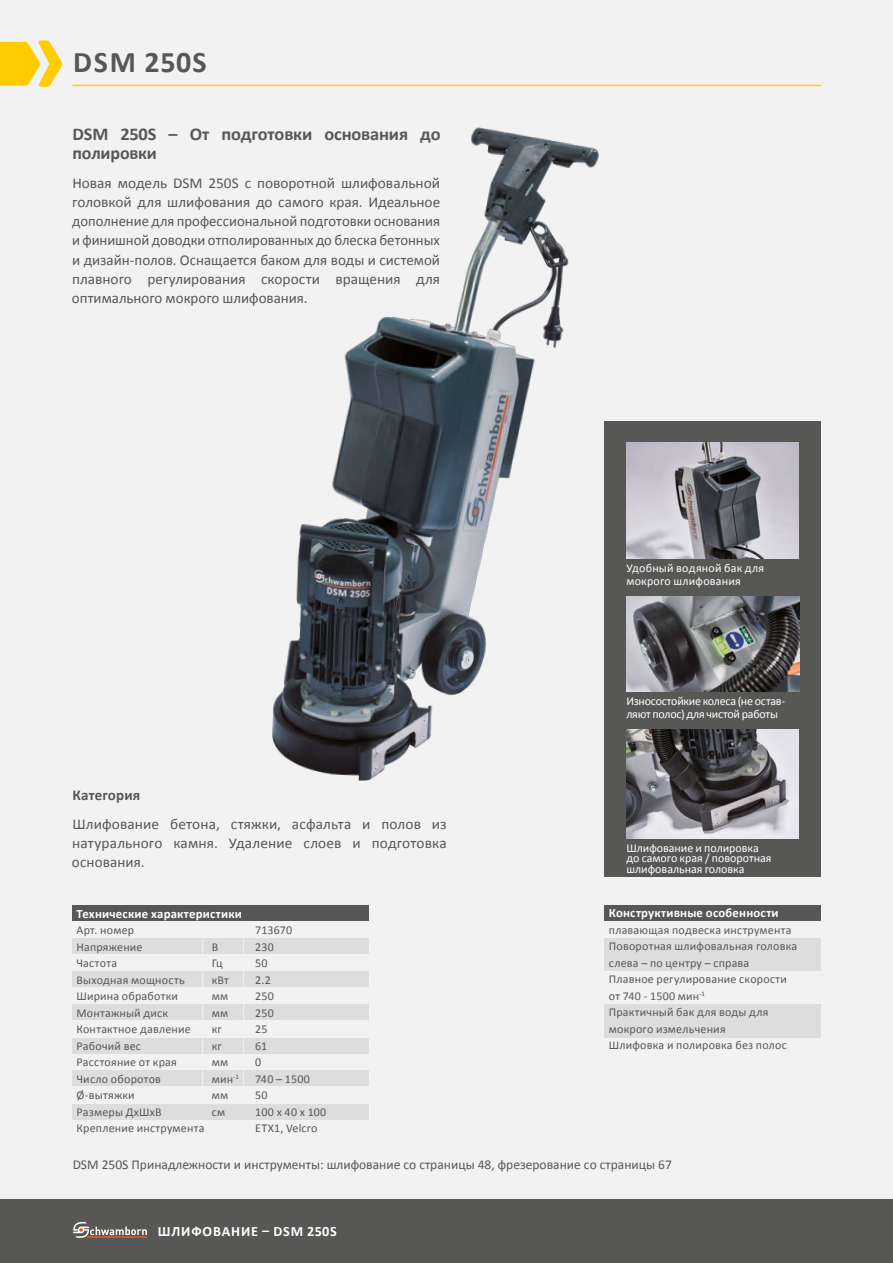
<style>
.page{position:relative;width:893px;height:1263px;background:#fff}
.page>*{position:absolute;margin:0;border:0;box-sizing:border-box;transform-origin:0 0}
.t1{font:700 30px "Calibri";letter-spacing:.04em;color:#575756}
.t2{font:700 18px/19.2px "Calibri";letter-spacing:-.01em;color:#575756}
.t3{font:15px/19.2px "Calibri";letter-spacing:.005em;color:#575756;text-align:justify}
.t4{font:700 15px "Calibri";letter-spacing:.01em;color:#575756}
.t5{font:700 14.25px "Calibri";letter-spacing:.06em;color:#fff}
.t6{font:13.5px "Calibri";color:#575756}
.t7{font:700 12.75px "Calibri";letter-spacing:.015em;color:#fff}
.t8{font:12px/16.5px "Calibri";letter-spacing:.015em;color:#575756}
.t9{font:12px/10.5px "Calibri";letter-spacing:-.005em;color:#fff}
.t10{font:12px/13.5px "Calibri";letter-spacing:.02em;color:#fff}
</style>
<div class="page">
<div style="left:0;top:0;width:893px;height:1199px;background:#f2f2f2"></div>
<div style="left:0;top:1199px;width:893px;height:64px;background:#575756"></div>
<svg style="left:73px;top:1222px;width:74px;height:16px"></svg>
<div style="left:605px;top:421px;width:216px;height:456px;background:#575756"></div>
<div style="left:604px;top:905px;width:217px;height:16px;background:#575756"></div>
<div style="left:604px;top:938px;width:217px;height:33px;background:#ddd"></div>
<div style="left:604px;top:1004px;width:217px;height:34px;background:#ddd"></div>
<div style="left:72px;top:938px;width:297px;height:16px;background:#ddd"></div>
<div style="left:72px;top:971px;width:297px;height:16px;background:#ddd"></div>
<div style="left:72px;top:1004px;width:297px;height:16px;background:#ddd"></div>
<div style="left:72px;top:1038px;width:297px;height:16px;background:#ddd"></div>
<div style="left:72px;top:1070px;width:297px;height:16px;background:#ddd"></div>
<div style="left:72px;top:1104px;width:297px;height:16px;background:#ddd"></div>
<hr style="left:202px;top:938px;width:1px;height:148px;background:#f2f2f2">
<hr style="left:243px;top:938px;width:1px;height:148px;background:#f2f2f2">
<div style="left:72px;top:905px;width:297px;height:16px;background:#575756"></div>
<img style="left:626px;top:442px;width:173px;height:116px">
<img style="left:626px;top:597px;width:174px;height:94px">
<img style="left:626px;top:730px;width:173px;height:108px">
<img style="left:272px;top:127px;width:333px;height:653px">
<svg style="left:0;top:40px;width:62px;height:47px"></svg>
<hr style="left:73px;top:85px;width:748px;height:1px;background:#fc0">
<h1 class="t1" style="left:73px;top:43px;width:135px">DSM 250S</h1>
<h2 class="t2" style="left:72px;top:125px;width:370px">DSM 250S – От подготовки основания до полировки</h2>
<p class="t3" style="left:72px;top:173px;width:370px">Новая модель DSM 250S с поворотной шлифовальной головкой для шлифования до самого края. Идеальное дополнение для профессиональной подготовки основания и финишной доводки отполированных до блеска бетонных и дизайн-полов. Оснащается баком для воды и системой плавного регулирования скорости вращения для оптимального мокрого шлифования.</p>
<p class="t4" style="left:73px;top:786px;width:69px">Категория</p>
<p class="t3" style="left:72px;top:814px;width:376px">Шлифование бетона, стяжки, асфальта и полов из натурального камня. Удаление слоев и подготовка основания.</p>
<p class="t7" style="left:77px;top:905px;width:167px">Технические характеристики</p>
<p class="t8" style="left:77px;top:922px;width:59px">Арт. номер</p>
<p class="t8" style="left:255px;top:922px;width:38px">713670</p>
<p class="t8" style="left:77px;top:938px;width:68px">Напряжение</p>
<p class="t8" style="left:212px;top:938px;width:8px">В</p>
<p class="t8" style="left:255px;top:938px;width:20px">230</p>
<p class="t8" style="left:77px;top:955px;width:42px">Частота</p>
<p class="t8" style="left:212px;top:955px;width:12px">Гц</p>
<p class="t8" style="left:255px;top:955px;width:14px">50</p>
<p class="t8" style="left:77px;top:971px;width:110px">Выходная мощность</p>
<p class="t8" style="left:212px;top:971px;width:19px">кВт</p>
<p class="t8" style="left:255px;top:971px;width:17px">2.2</p>
<p class="t8" style="left:77px;top:988px;width:103px">Ширина обработки</p>
<p class="t8" style="left:212px;top:988px;width:18px">мм</p>
<p class="t8" style="left:255px;top:988px;width:20px">250</p>
<p class="t8" style="left:77px;top:1004px;width:93px">Монтажный диск</p>
<p class="t8" style="left:212px;top:1004px;width:18px">мм</p>
<p class="t8" style="left:255px;top:1004px;width:20px">250</p>
<p class="t8" style="left:77px;top:1021px;width:116px">Контактное давление</p>
<p class="t8" style="left:212px;top:1021px;width:11px">кг</p>
<p class="t8" style="left:255px;top:1021px;width:14px">25</p>
<p class="t8" style="left:77px;top:1037px;width:66px">Рабочий вес</p>
<p class="t8" style="left:212px;top:1037px;width:11px">кг</p>
<p class="t8" style="left:255px;top:1037px;width:13px">61</p>
<p class="t8" style="left:77px;top:1054px;width:102px">Расстояние от края</p>
<p class="t8" style="left:212px;top:1054px;width:18px">мм</p>
<p class="t8" style="left:255px;top:1054px;width:8px">0</p>
<p class="t8" style="left:77px;top:1070px;width:86px">Число оборотов</p>
<p class="t8" style="left:212px;top:1070px;width:29px">мин<sup>-1</sup></p>
<p class="t8" style="left:255px;top:1070px;width:56px">740 – 1500</p>
<p class="t8" style="left:77px;top:1087px;width:60px">Ø-вытяжки</p>
<p class="t8" style="left:212px;top:1087px;width:18px">мм</p>
<p class="t8" style="left:255px;top:1087px;width:14px">50</p>
<p class="t8" style="left:77px;top:1103px;width:87px">Размеры ДхШхВ</p>
<p class="t8" style="left:212px;top:1103px;width:15px">см</p>
<p class="t8" style="left:255px;top:1103px;width:73px">100 x 40 x 100</p>
<p class="t8" style="left:77px;top:1120px;width:130px">Крепление инструмента</p>
<p class="t8" style="left:255px;top:1120px;width:64px">ETX1, Velcro</p>
<p class="t10" style="left:626px;top:561px;width:139px">Удобный водяной бак для мокрого шлифования</p>
<p class="t9" style="left:626px;top:694px;width:159px;line-height:13.5px">Износостойкие колеса (не остав&shy;ляют полос) для чистой работы</p>
<p class="t9" style="left:626px;top:843px;width:147px">Шлифование и полировка до самого края / поворотная шлифовальная головка</p>
<p class="t7" style="left:609px;top:905px;width:171px">Конструктивные особенности</p>
<p class="t8" style="left:609px;top:921px;width:190px">плавающая подвеска инструмента<br>Поворотная шлифовальная головка слева – по центру – справа<br>Плавное регулирование скорости от 740 - 1500 мин<sup>-1<br></sup>Практичный бак для воды для мокрого измельчения<br>Шлифовка и полировка без полос</p>
<p class="t6" style="left:73px;top:1156px;width:601px">DSM 250S Принадлежности и инструменты: шлифование со страницы 48, фрезерование со страницы 67</p>
<p class="t5" style="left:158px;top:1222px;width:180px">ШЛИФОВАНИЕ – DSM 250S</p>
</div>
